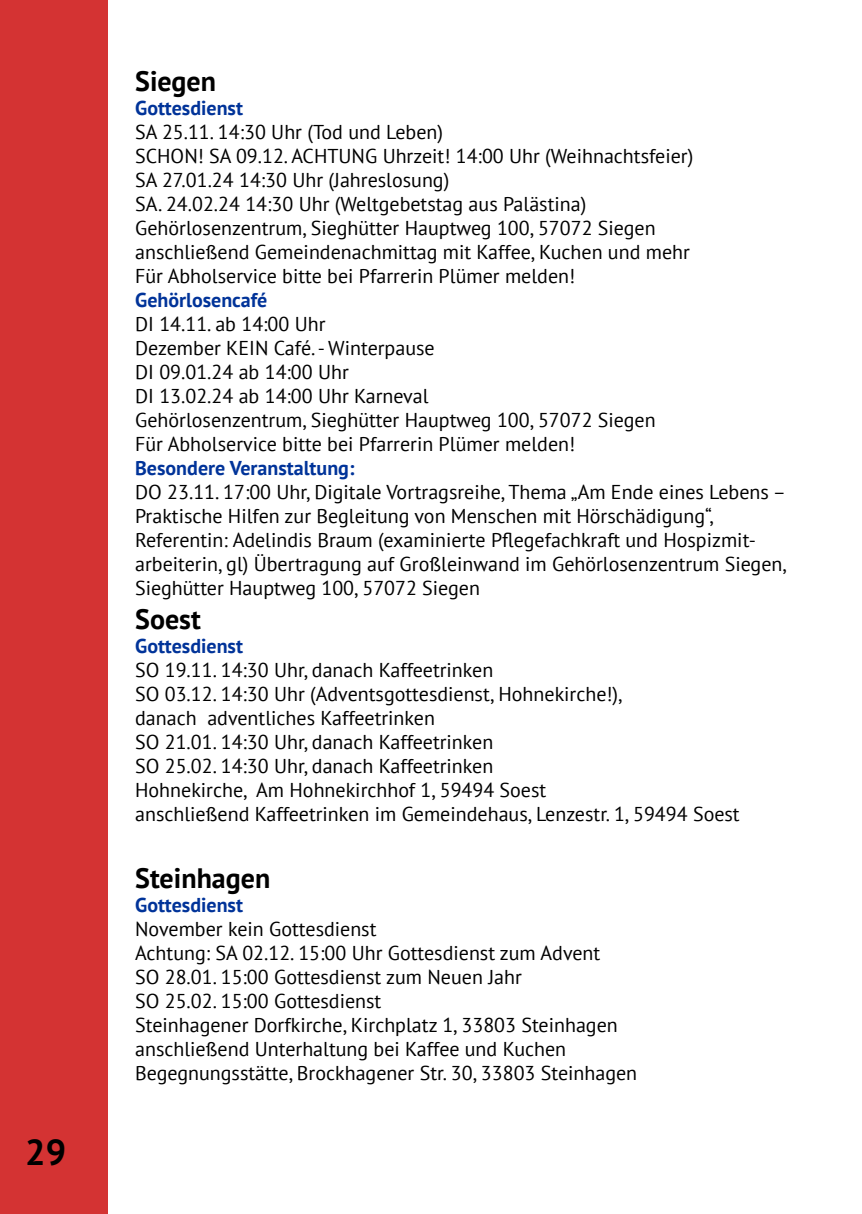
<style>
.page{position:relative;width:862px;height:1214px;background:#fff}
.page>*{position:absolute;margin:0;border:0;box-sizing:border-box;transform-origin:0 0}
.t1{font:700 36px "PT Sans";color:#000}
.t2{font:700 28px "PT Sans";color:#000}
.t3{font:20px/24px "PT Sans";color:#000}
.t4{font:700 20px "PT Sans";color:#039}
</style>
<div class="page">
<div style="left:0;top:0;width:107px;height:1213px;background:#d43333"></div>
<h1 class="t1" style="left:25px;top:1128px;width:42px">29</h1>
<h2 class="t2" style="left:135px;top:63px;width:82px">Siegen</h2>
<p class="t4" style="left:135px;top:95px;width:109px">Gottesdienst</p>
<p class="t3" style="left:135px;top:119px;width:560px">SA 25.11. 14:30 Uhr (Tod und Leben)<br>SCHON! SA 09.12. ACHTUNG Uhrzeit! 14:00 Uhr (Weihnachtsfeier)<br>SA 27.01.24 14:30 Uhr (Jahreslosung)<br>SA. 24.02.24 14:30 Uhr (Weltgebetstag aus Palästina)<br>Gehörlosenzentrum, Sieghütter Hauptweg 100, 57072 Siegen anschließend Gemeindenachmittag mit Kaffee, Kuchen und mehr Für Abholservice bitte bei Pfarrerin Plümer melden!</p>
<p class="t4" style="left:135px;top:287px;width:134px">Gehörlosencafé</p>
<p class="t3" style="left:135px;top:311px;width:522px">DI 14.11. ab 14:00 Uhr<br>Dezember KEIN Café. - Winterpause<br>DI 09.01.24 ab 14:00 Uhr<br>DI 13.02.24 ab 14:00 Uhr Karneval<br>Gehörlosenzentrum, Sieghütter Hauptweg 100, 57072 Siegen Für Abholservice bitte bei Pfarrerin Plümer melden!</p>
<p class="t4" style="left:135px;top:455px;width:221px">Besondere Veranstaltung:</p>
<p class="t3" style="left:135px;top:479px;width:653px">DO 23.11. 17:00 Uhr, Digitale Vortragsreihe, Thema „Am Ende eines Lebens – Praktische Hilfen zur Begleitung von Menschen mit Hörschädigung“, Referentin: Adelindis Braum (examinierte Pflegefachkraft und Hospizmit&shy;arbeiterin, gl) Übertragung auf Großleinwand im Gehörlosenzentrum Siegen, Sieghütter Hauptweg 100, 57072 Siegen</p>
<h2 class="t2" style="left:135px;top:600px;width:67px">Soest</h2>
<p class="t4" style="left:135px;top:632px;width:109px">Gottesdienst</p>
<p class="t3" style="left:135px;top:657px;width:606px">SO 19.11. 14:30 Uhr, danach Kaffeetrinken<br>SO 03.12. 14:30 Uhr (Adventsgottesdienst, Hohnekirche!),<br>danach adventliches Kaffeetrinken<br>SO 21.01. 14:30 Uhr, danach Kaffeetrinken<br>SO 25.02. 14:30 Uhr, danach Kaffeetrinken<br>Hohnekirche, Am Hohnekirchhof 1, 59494 Soest<br>anschließend Kaffeetrinken im Gemeindehaus, Lenzestr. 1, 59494 Soest</p>
<h2 class="t2" style="left:135px;top:859px;width:137px">Steinhagen</h2>
<p class="t4" style="left:135px;top:891px;width:109px">Gottesdienst</p>
<p class="t3" style="left:135px;top:916px;width:503px">November kein Gottesdienst<br>Achtung: SA 02.12. 15:00 Uhr Gottesdienst zum Advent<br>SO 28.01. 15:00 Gottesdienst zum Neuen Jahr<br>SO 25.02. 15:00 Gottesdienst<br>Steinhagener Dorfkirche, Kirchplatz 1, 33803 Steinhagen anschließend Unterhaltung bei Kaffee und Kuchen Begegnungsstätte, Brockhagener Str. 30, 33803 Steinhagen</p>
</div>
